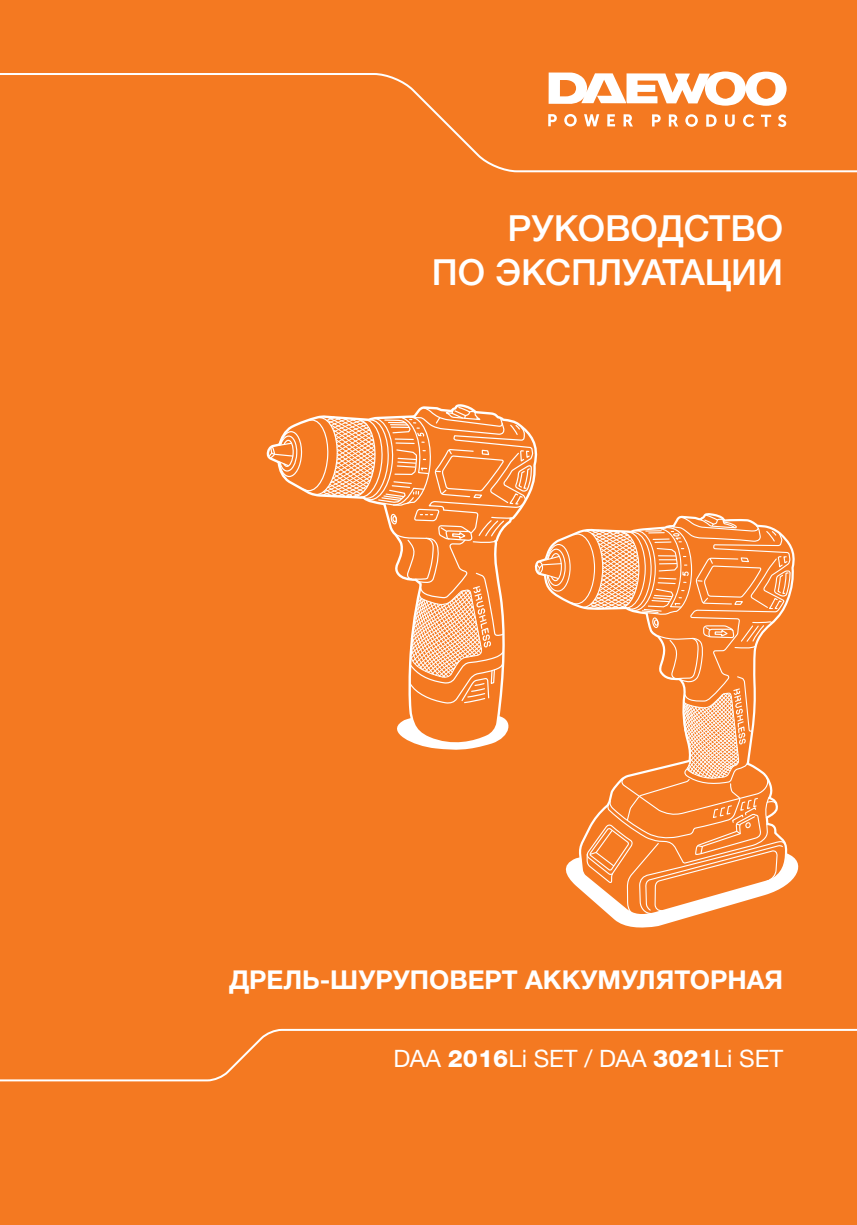
<style>
.page{position:relative;width:857px;height:1225px;background:#fff}
.page>*{position:absolute;margin:0;border:0;box-sizing:border-box;transform-origin:0 0}
.Основной_текст{font:500 36px "Helvetica Neue LTW1 G";color:#fff}
.Основной_текст-2{font:700 26px "Helvetica Neue LTW1 G";color:#fff}
.Основной_текст-3{font:24px "Helvetica Neue LTW1 G";color:#fff}
.s1{font-weight:800}
</style>
<div class="page">
<div style="left:0;top:0;width:856px;height:1225px;background:#f47921"></div>
<svg style="left:0;top:73px;width:856px;height:100px"></svg>
<svg style="left:0;top:1028px;width:856px;height:54px"></svg>
<svg style="left:548px;top:71px;width:238px;height:35px"></svg>
<svg style="left:548px;top:114px;width:8px;height:12px"></svg>
<svg style="left:564px;top:114px;width:12px;height:12px"></svg>
<svg style="left:583px;top:114px;width:16px;height:12px"></svg>
<svg style="left:607px;top:114px;width:7px;height:12px"></svg>
<svg style="left:623px;top:114px;width:9px;height:12px"></svg>
<svg style="left:651px;top:114px;width:9px;height:12px"></svg>
<svg style="left:668px;top:114px;width:9px;height:13px"></svg>
<svg style="left:685px;top:114px;width:12px;height:13px"></svg>
<svg style="left:705px;top:114px;width:11px;height:13px"></svg>
<svg style="left:724px;top:114px;width:10px;height:13px"></svg>
<svg style="left:742px;top:114px;width:11px;height:13px"></svg>
<svg style="left:760px;top:115px;width:10px;height:12px"></svg>
<svg style="left:777px;top:114px;width:8px;height:13px"></svg>
<svg style="left:267px;top:406px;width:532px;height:522px"></svg>
<p class="Основной_текст" style="left:507px;top:207px;width:277px">РУКОВОДСТВО</p>
<p class="Основной_текст" style="left:431px;top:251px;width:353px">ПО ЭКСПЛУАТАЦИИ</p>
<p class="Основной_текст-2" style="left:229px;top:964px;width:555px">ДРЕЛЬ-ШУРУПОВЕРТ АККУМУЛЯТОРНАЯ</p>
<p class="Основной_текст-3" style="left:393px;top:1044px;width:391px">DAA <span class="s1">2016</span>Li SET / DAA <span class="s1">3021</span>Li SET</p>
</div>
